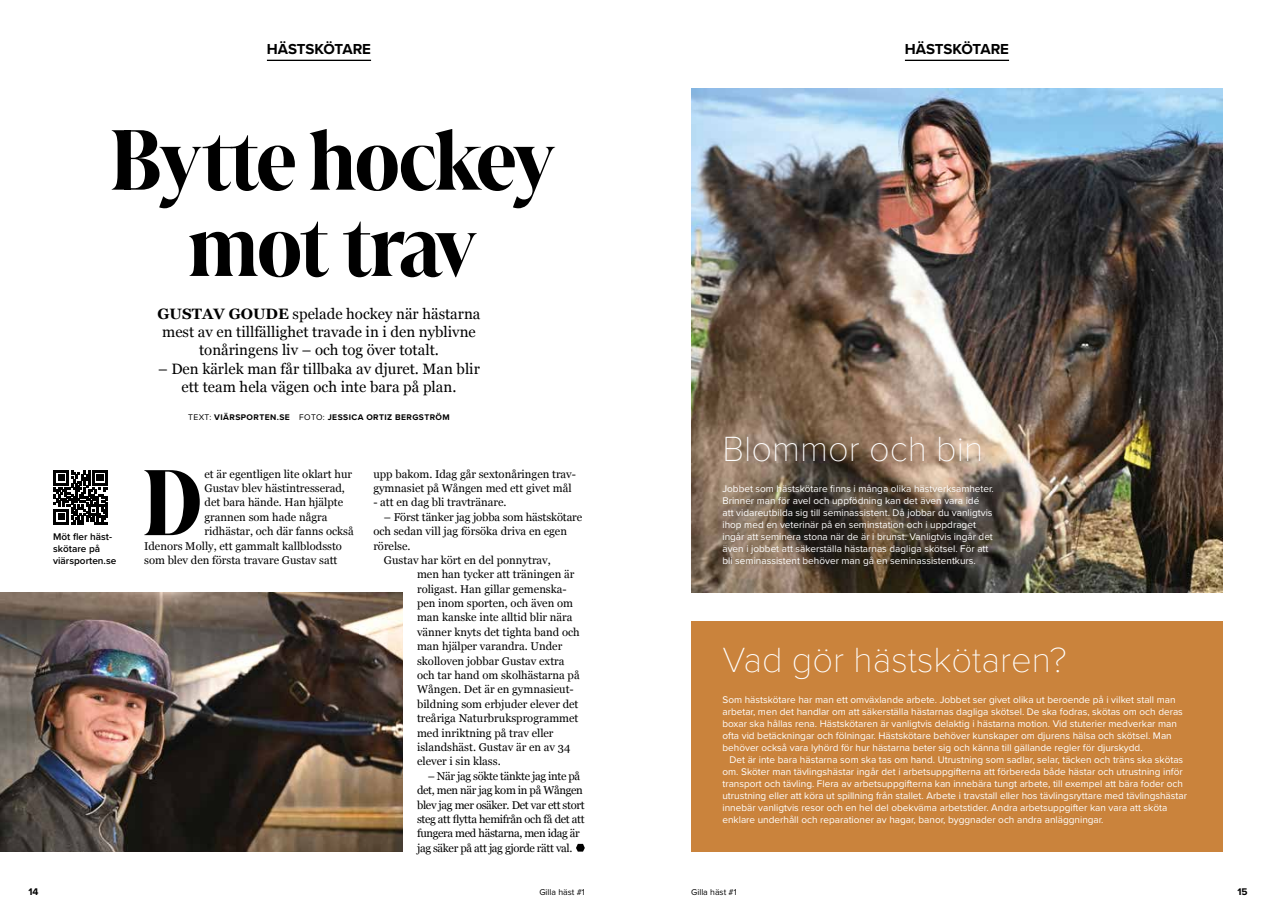
<style>
.page{position:relative;width:1276px;height:922px;background:#fff}
.page>*{position:absolute;margin:0;border:0;box-sizing:border-box;transform-origin:0 0}
.t1{font:300 98.38px "Marlide Display";color:#000}
.t2{font:300 90px/86.2px "Marlide Display";letter-spacing:-.02em;color:#000;text-align:center}
.t3{font:100 36.25px "Proxima Nova T";color:#fff}
.t4{font:15px/18px "Georgia";color:#000;text-align:center}
.t5{font:700 15px "Proxima Nova";letter-spacing:-.005em;color:#000}
.t6{font:11.25px/14.4px "Georgia";color:#000}
.t7{font:11.25px/14.4px "Georgia";letter-spacing:-.03em;color:#000}
.t8{font:10px/12px "Proxima Nova";color:#fff}
.t9{font:600 10px/12px "Proxima Nova";color:#000}
.t10{font:700 10px "Proxima Nova";color:#000}
.t11{font:8.75px "Proxima Nova";color:#000}
.t12{font:700 8.5px "Proxima Nova";letter-spacing:.05em;color:#000}
.s1{font-weight:700}
.s2{font-weight:400}
</style>
<div class="page">
<img style="left:691px;top:89px;width:531px;height:503px">
<div style="left:691px;top:621px;width:531px;height:230px;background:#ca833c"></div>
<svg style="left:576px;top:843px;width:9px;height:8px"></svg>
<img style="left:0;top:592px;width:403px;height:258px">
<svg style="left:54px;top:470px;width:53px;height:54px"></svg>
<hr style="left:905px;top:60px;width:104px;height:1px;background:#000">
<hr style="left:267px;top:60px;width:104px;height:1px;background:#000">
<h3 class="t5" style="left:267px;top:38px;width:106px">HÄSTSKÖTARE</h3>
<h3 class="t5" style="left:905px;top:38px;width:106px">HÄSTSKÖTARE</h3>
<h2 class="t2" style="left:110px;top:110px;width:446px">Bytte hockey mot trav</h2>
<p class="t9" style="left:53px;top:530px;width:65px">Möt fler häst&shy;skötare på viärsporten.se</p>
<h3 class="t4" style="left:157px;top:304px;width:324px"><span class="s1">GUSTAV GOUDE</span> spelade hockey när hästarna mest av en tillfällighet travade in i den nyblivne tonåringens liv – och tog över totalt.</h3>
<h3 class="t4" style="left:158px;top:358px;width:323px">– Den kärlek man får tillbaka av djuret. Man blir ett team hela vägen och inte bara på plan.</h3>
<p class="t12" style="left:188px;top:411px;width:263px"><span class="s2">TEXT:</span> VIÄRSPORTEN.SE <span class="s2">FOTO:</span> JESSICA ORTIZ BERGSTRÖM</p>
<h1 class="t1" style="left:143px;top:430px;width:60px">D</h1>
<p class="t6" style="left:204px;top:466px;width:149px">et är egentligen lite oklart hur</p>
<p class="t6" style="left:204px;top:480px;width:142px">Gustav blev hästintresserad,</p>
<p class="t6" style="left:204px;top:494px;width:140px">det bara hände. Han hjälpte</p>
<p class="t6" style="left:204px;top:509px;width:124px">grannen som hade några</p>
<p class="t6" style="left:204px;top:523px;width:151px">ridhästar, och där fanns också</p>
<p class="t6" style="left:144px;top:538px;width:199px">Idenors Molly, ett gammalt kallblodssto</p>
<p class="t6" style="left:144px;top:552px;width:195px">som blev den första travare Gustav satt</p>
<p class="t6" style="left:373px;top:466px;width:204px">upp bakom. Idag går sextonåringen trav&shy;gymnasiet på Wången med ett givet mål</p>
<p class="t6" style="left:373px;top:494px;width:135px">- att en dag bli travtränare.</p>
<p class="t6" style="left:384px;top:509px;width:200px">– Först tänker jag jobba som hästskötare</p>
<p class="t6" style="left:373px;top:523px;width:195px">och sedan vill jag försöka driva en egen</p>
<p class="t6" style="left:373px;top:538px;width:39px">rörelse.</p>
<p class="t6" style="left:384px;top:552px;width:168px">Gustav har kört en del ponnytrav,</p>
<p class="t6" style="left:417px;top:566px;width:159px">men han tycker att träningen är</p>
<p class="t6" style="left:417px;top:581px;width:151px">roligast. Han gillar gemenska-</p>
<p class="t6" style="left:417px;top:595px;width:157px">pen inom sporten, och även om</p>
<p class="t6" style="left:417px;top:609px;width:157px">man kanske inte alltid blir nära</p>
<p class="t6" style="left:417px;top:624px;width:164px">vänner knyts det tighta band och</p>
<p class="t6" style="left:417px;top:638px;width:147px">man hjälper varandra. Under</p>
<p class="t6" style="left:417px;top:653px;width:149px">skolloven jobbar Gustav extra</p>
<p class="t6" style="left:417px;top:667px;width:164px">och tar hand om skolhästarna på</p>
<p class="t6" style="left:417px;top:681px;width:158px">Wången. Det är en gymnasieut-</p>
<p class="t6" style="left:417px;top:696px;width:163px">bildning som erbjuder elever det</p>
<p class="t6" style="left:417px;top:710px;width:163px">treåriga Naturbruksprogrammet</p>
<p class="t6" style="left:417px;top:724px;width:138px">med inriktning på trav eller</p>
<p class="t6" style="left:417px;top:739px;width:155px">islandshäst. Gustav är en av 34</p>
<p class="t6" style="left:417px;top:753px;width:85px">elever i sin klass.</p>
<p class="t7" style="left:417px;top:768px;width:169px;text-indent:11px">– När jag sökte tänkte jag inte på det, men när jag kom in på Wången blev jag mer osäker. Det var ett stort steg att flytta hemifrån och få det att fungera med hästarna, men idag är jag säker på att jag gjorde rätt val.</p>
<h3 class="t3" style="left:722px;top:422px;width:262px">Blommor och bin</h3>
<p class="t8" style="left:722px;top:482px;width:273px">Jobbet som hästskötare finns i många olika hästverksamheter.<br>Brinner man för avel och uppfödning kan det även vara idé<br>att vidareutbilda sig till seminassistent. Då jobbar du vanligtvis ihop med en veterinär på en seminstation och i uppdraget ingår att seminera stona när de är i brunst. Vanligtvis ingår det även i jobbet att säkerställa hästarnas dagliga skötsel. För att bli seminassistent behöver man gå en seminassistentkurs.</p>
<h3 class="t3" style="left:722px;top:632px;width:346px">Vad gör hästskötaren?</h3>
<p class="t8" style="left:722px;top:692px;width:462px">Som hästskötare har man ett omväxlande arbete. Jobbet ser givet olika ut beroende på i vilket stall man arbetar, men det handlar om att säkerställa hästarnas dagliga skötsel. De ska fodras, skötas om och deras boxar ska hållas rena. Hästskötaren är vanligtvis delaktig i hästarna motion. Vid stuterier medverkar man ofta vid betäckningar och fölningar. Hästskötare behöver kunskaper om djurens hälsa och skötsel. Man behöver också vara lyhörd för hur hästarna beter sig och känna till gällande regler för djurskydd.</p>
<p class="t8" style="left:722px;top:752px;width:466px;text-indent:7px">Det är inte bara hästarna som ska tas om hand. Utrustning som sadlar, selar, täcken och träns ska skötas om. Sköter man tävlingshästar ingår det i arbetsuppgifterna att förbereda både hästar och utrustning inför transport och tävling. Flera av arbetsuppgifterna kan innebära tungt arbete, till exempel att bära foder och utrustning eller att köra ut spillning från stallet. Arbete i travstall eller hos tävlingsryttare med tävlingshästar innebär vanligtvis resor och en hel del obekväma arbetstider. Andra arbetsuppgifter kan vara att sköta enklare underhåll och reparationer av hagar, banor, byggnader och andra anläggningar.</p>
<p class="t10" style="left:28px;top:883px;width:12px">14</p>
<p class="t11" style="left:539px;top:885px;width:47px">Gilla häst #1</p>
<p class="t11" style="left:691px;top:885px;width:47px">Gilla häst #1</p>
<p class="t10" style="left:1237px;top:883px;width:12px">15</p>
</div>
